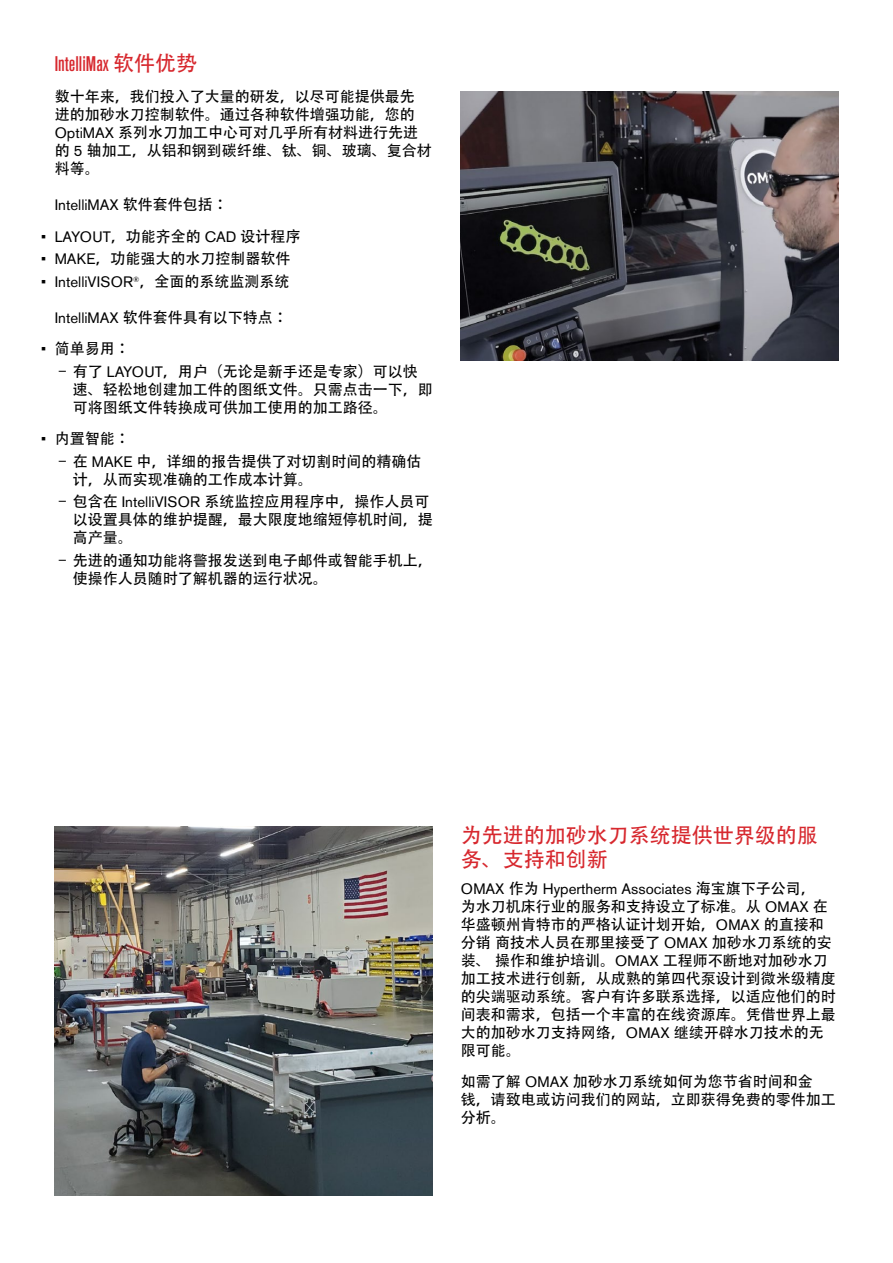
<style>
.page{position:relative;width:893px;height:1263px;background:#fff}
.page>*{position:absolute;margin:0;border:0;box-sizing:border-box;transform-origin:0 0}
.t1{font:21px/24px "Adobe Heiti Std";color:#d7282e}
.t2{font:500 condensed 21px "Akzidenz Grotesk Pro";color:#d7282e}
.t3{font:15px/18px "Adobe Heiti Std";color:#000}
.t4{font:15px "Akzidenz Grotesk Pro";color:#000}
.s1{font-family:"Adobe Heiti Std";font-weight:400;font-stretch:normal}
.s2{font-family:"Akzidenz Grotesk Pro"}
.s3{font-family:"Adobe Heiti Std"}
</style>
<div class="page">
<img style="left:460px;top:91px;width:378px;height:269px">
<img style="left:54px;top:827px;width:378px;height:368px">
<h1 class="t2" style="left:55px;top:50px;width:144px">IntelliMax <span class="s1">软件优势</span></h1>
<p class="t3" style="left:55px;top:88px;width:378px">数十年来，我们投入了大量的研发，以尽可能提供最先进的加砂水刀控制软件。通过各种软件增强功能，您的<br><span class="s2">OptiMAX</span> 系列水刀加工中心可对几乎所有材料进行先进的 <span class="s2">5</span> 轴加工，从铝和钢到碳纤维、钛、铜、玻璃、复合材料等。</p>
<p class="t4" style="left:55px;top:195px;width:175px">IntelliMAX <span class="s3">软件套件包括：</span></p>
<p class="t4" style="left:41px;top:227px;width:261px">• LAYOUT<span class="s3">，功能齐全的</span> CAD <span class="s3">设计程序</span></p>
<p class="t3" style="left:41px;top:250px;width:251px"><span class="s2">• MAKE</span>，功能强大的水刀控制器软件</p>
<p class="t4" style="left:41px;top:272px;width:250px">• IntelliVISOR<sup>®</sup><span class="s3">，全面的系统监测系统</span></p>
<p class="t3" style="left:55px;top:309px;width:235px"><span class="s2">IntelliMAX</span> 软件套件具有以下特点：</p>
<p class="t3" style="left:41px;top:340px;width:90px"><span class="s2">•</span> 简单易用：</p>
<p class="t3" style="left:73px;top:363px;width:361px;text-indent:-18px">– 有了 <span class="s2">LAYOUT</span>，用户（无论是新手还是专家）可以快速、轻松地创建加工件的图纸文件。只需点击一下，即可将图纸文件转换成可供加工使用的加工路径。</p>
<p class="t3" style="left:41px;top:430px;width:90px"><span class="s2">•</span> 内置智能：</p>
<p class="t3" style="left:73px;top:453px;width:350px;text-indent:-18px">– 在 <span class="s2">MAKE</span> 中，详细的报告提供了对切割时间的精确估计，从而实现准确的工作成本计算。</p>
<p class="t3" style="left:73px;top:493px;width:361px;text-indent:-18px">– 包含在 <span class="s2">IntelliVISOR</span> 系统监控应用程序中，操作人员可以设置具体的维护提醒，最大限度地缩短停机时间，提高产量。</p>
<p class="t3" style="left:73px;top:552px;width:361px;text-indent:-18px">– 先进的通知功能将警报发送到电子邮件或智能手机上，使操作人员随时了解机器的运行状况。</p>
<h1 class="t1" style="left:461px;top:823px;width:359px">为先进的加砂水刀系统提供世界级的服务、支持和创新</h1>
<p class="t4" style="left:461px;top:878px;width:356px">OMAX <span class="s3">作为</span> Hypertherm Associates <span class="s3">海宝旗下子公司，</span></p>
<p class="t3" style="left:461px;top:897px;width:377px">为水刀机床行业的服务和支持设立了标准。从 <span class="s2">OMAX</span> 在华盛顿州肯特市的严格认证计划开始，<span class="s2">OMAX</span> 的直接和分销商技术人员在那里接受了 <span class="s2">OMAX</span> 加砂水刀系统的安装、操作和维护培训。<span class="s2">OMAX</span> 工程师不断地对加砂水刀加工技术进行创新，从成熟的第四代泵设计到微米级精度的尖端驱动系统。客户有许多联系选择，以适应他们的时间表和需求，包括一个丰富的在线资源库。凭借世界上最大的加砂水刀支持网络，<span class="s2">OMAX</span> 继续开辟水刀技术的无限可能。</p>
<p class="t3" style="left:461px;top:1073px;width:377px">如需了解 <span class="s2">OMAX</span> 加砂水刀系统如何为您节省时间和金<br>钱，请致电或访问我们的网站，立即获得免费的零件加工分析。</p>
</div>
